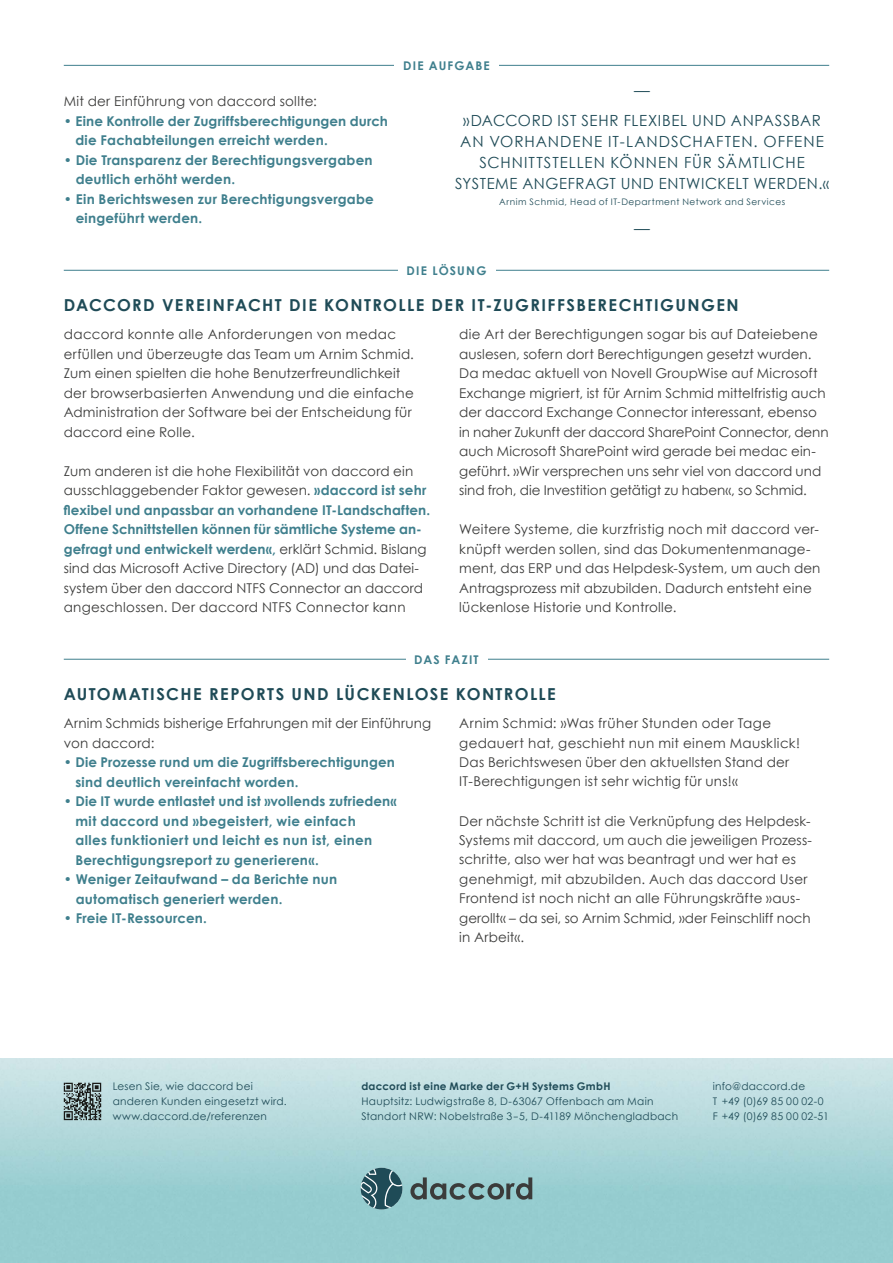
<style>
.page{position:relative;width:893px;height:1263px;background:#fff}
.page>*{position:absolute;margin:0;border:0;box-sizing:border-box;transform-origin:0 0}
.t1{font:700 16.5px "Century Gothic";letter-spacing:.085em;color:#1f4b57}
.t2{font:15.75px "Century Gothic";color:#1f4b57}
.t3{font:15.3px/21px "Century Gothic";letter-spacing:.05em;color:#1f4b57;text-align:center}
.t4{font:13.5px/19.5px "Century Gothic";letter-spacing:.01em;color:#3b3b3a}
.t5{font:700 13.5px/19.5px "Century Gothic";letter-spacing:.015em;color:#3f7f8d}
.t6{font:700 12px "Century Gothic";letter-spacing:.1em;color:#3f7f8d}
.t7{font:10.5px/15px "Century Gothic";letter-spacing:.025em;color:#1f4b57}
.t8{font:700 10.5px "Century Gothic";letter-spacing:.025em;color:#1f4b57}
.t9{font:9px "Century Gothic";letter-spacing:.06em;color:#1f4b57}
.s1{font-weight:700;color:#3f7f8d}
</style>
<div class="page">
<svg style="left:361px;top:1168px;width:41px;height:41px;background:#507881"></svg>
<svg style="left:410px;top:1177px;width:122px;height:23px;background:#759798"></svg>
<svg style="left:64px;top:1083px;width:37px;height:37px"></svg>
<hr style="left:64px;top:65px;width:765px;height:1px;background:#3f7f8d">
<div style="left:394px;top:61px;width:104px;height:9px;background:#fff"></div>
<hr style="left:64px;top:270px;width:765px;height:1px;background:#3f7f8d">
<div style="left:398px;top:266px;width:97px;height:9px;background:#fff"></div>
<hr style="left:64px;top:659px;width:765px;height:1px;background:#3f7f8d">
<div style="left:406px;top:655px;width:81px;height:8px;background:#fff"></div>
<p class="t4" style="left:64px;top:91px;width:254px">Mit der Einführung von daccord sollte:</p>
<p class="t5" style="left:75px;top:111px;width:314px;text-indent:-12px">• Eine Kontrolle der Zugriffsberechtigungen durch die Fachabteilungen erreicht werden.</p>
<p class="t5" style="left:76px;top:150px;width:298px;text-indent:-12px">• Die Transparenz der Berechtigungsvergaben deutlich erhöht werden.</p>
<p class="t5" style="left:76px;top:189px;width:300px;text-indent:-12px">• Ein Berichtswesen zur Berechtigungsvergabe eingeführt werden.</p>
<p class="t6" style="left:403px;top:58px;width:88px">DIE AUFGABE</p>
<p class="t2" style="left:634px;top:81px;width:17px">—</p>
<p class="t3" style="left:455px;top:109px;width:376px">»DACCORD IST SEHR FLEXIBEL UND ANPASSBAR AN VORHANDENE IT-LANDSCHAFTEN. OFFENE SCHNITTSTELLEN KÖNNEN FÜR SÄMTLICHE SYSTEME ANGEFRAGT UND ENTWICKELT WERDEN.«</p>
<p class="t9" style="left:499px;top:197px;width:288px">Arnim Schmid, Head of IT-Department Network and Services</p>
<p class="t2" style="left:634px;top:219px;width:17px">—</p>
<p class="t6" style="left:407px;top:263px;width:81px">DIE LÖSUNG</p>
<p class="t1" style="left:64px;top:295px;width:677px">DACCORD VEREINFACHT DIE KONTROLLE DER IT-ZUGRIFFSBERECHTIGUNGEN</p>
<p class="t4" style="left:64px;top:324px;width:352px">daccord konnte alle Anforderungen von medac erfüllen und überzeugte das Team um Arnim Schmid.<br>Zum einen spielten die hohe Benutzerfreundlichkeit der browserbasierten Anwendung und die einfache Administration der Software bei der Entscheidung für daccord eine Rolle.</p>
<p class="t4" style="left:64px;top:461px;width:368px">Zum anderen ist die hohe Flexibilität von daccord ein ausschlaggebender Faktor gewesen. <span class="s1">»daccord ist sehr flexibel und anpassbar an vorhandene IT-Landschaften.<br>Offene Schnittstellen können für sämtliche Systeme an&shy;gefragt und entwickelt werden«,</span> erklärt Schmid. Bislang sind das Microsoft Active Directory (AD) und das Datei&shy;system über den daccord NTFS Connector an daccord angeschlossen. Der daccord NTFS Connector kann</p>
<p class="t4" style="left:459px;top:324px;width:371px">die Art der Berechtigungen sogar bis auf Dateiebene auslesen, sofern dort Berechtigungen gesetzt wurden.<br>Da medac aktuell von Novell GroupWise auf Microsoft Exchange migriert, ist für Arnim Schmid mittelfristig auch der daccord Exchange Connector interessant, ebenso in naher Zukunft der daccord SharePoint Connector, denn auch Microsoft SharePoint wird gerade bei medac ein&shy;geführt. »Wir versprechen uns sehr viel von daccord und sind froh, die Investition getätigt zu haben«, so Schmid.</p>
<p class="t4" style="left:459px;top:519px;width:363px">Weitere Systeme, die kurzfristig noch mit daccord ver&shy;knüpft werden sollen, sind das Dokumentenmanage&shy;ment, das ERP und das Helpdesk-System, um auch den Antragsprozess mit abzubilden. Dadurch entsteht eine lückenlose Historie und Kontrolle.</p>
<p class="t6" style="left:414px;top:652px;width:66px">DAS FAZIT</p>
<p class="t1" style="left:64px;top:684px;width:493px">AUTOMATISCHE REPORTS UND LÜCKENLOSE KONTROLLE</p>
<p class="t4" style="left:64px;top:713px;width:369px">Arnim Schmids bisherige Erfahrungen mit der Einführung von daccord:</p>
<p class="t5" style="left:75px;top:752px;width:321px;text-indent:-12px">• Die Prozesse rund um die Zugriffsberechtigungen sind deutlich vereinfacht worden.</p>
<p class="t5" style="left:75px;top:791px;width:323px;text-indent:-12px">• Die IT wurde entlastet und ist »vollends zufrieden« mit daccord und »begeistert, wie einfach<br>alles funktioniert und leicht es nun ist, einen Berechtigungsreport zu generieren«.</p>
<p class="t5" style="left:76px;top:869px;width:263px;text-indent:-12px">• Weniger Zeitaufwand – da Berichte nun automatisch generiert werden.</p>
<p class="t5" style="left:64px;top:908px;width:145px">• Freie IT-Ressourcen.</p>
<p class="t4" style="left:459px;top:713px;width:342px">Arnim Schmid: »Was früher Stunden oder Tage gedauert hat, geschieht nun mit einem Mausklick!<br>Das Berichtswesen über den aktuellsten Stand der IT--Berechtigungen ist sehr wichtig für uns!«</p>
<p class="t4" style="left:459px;top:811px;width:354px">Der nächste Schritt ist die Verknüpfung des Helpdesk-Systems mit daccord, um auch die jeweiligen Prozess&shy;schritte, also wer hat was beantragt und wer hat es genehmigt, mit abzubilden. Auch das daccord User Frontend ist noch nicht an alle Führungskräfte »aus&shy;gerollt« – da sei, so Arnim Schmid, »der Feinschliff noch in Arbeit«.</p>
<p class="t7" style="left:113px;top:1079px;width:142px">Lesen Sie, wie daccord bei</p>
<p class="t8" style="left:361px;top:1080px;width:251px">daccord ist eine Marke der G+H Systems GmbH</p>
<p class="t7" style="left:113px;top:1094px;width:176px">anderen Kunden eingesetzt wird. www.daccord.de/referenzen</p>
<p class="t7" style="left:361px;top:1094px;width:318px">Hauptsitz: Ludwigstraße 8, D-63067 Offenbach am Main<br>Standort NRW: Nobelstraße 3– 5, D-41189 Mönchengladbach</p>
<p class="t7" style="left:713px;top:1079px;width:118px">info@daccord.de<br>T +49 (0)69 85 00 02-0<br>F +49 (0)69 85 00 02-51</p>
</div>
